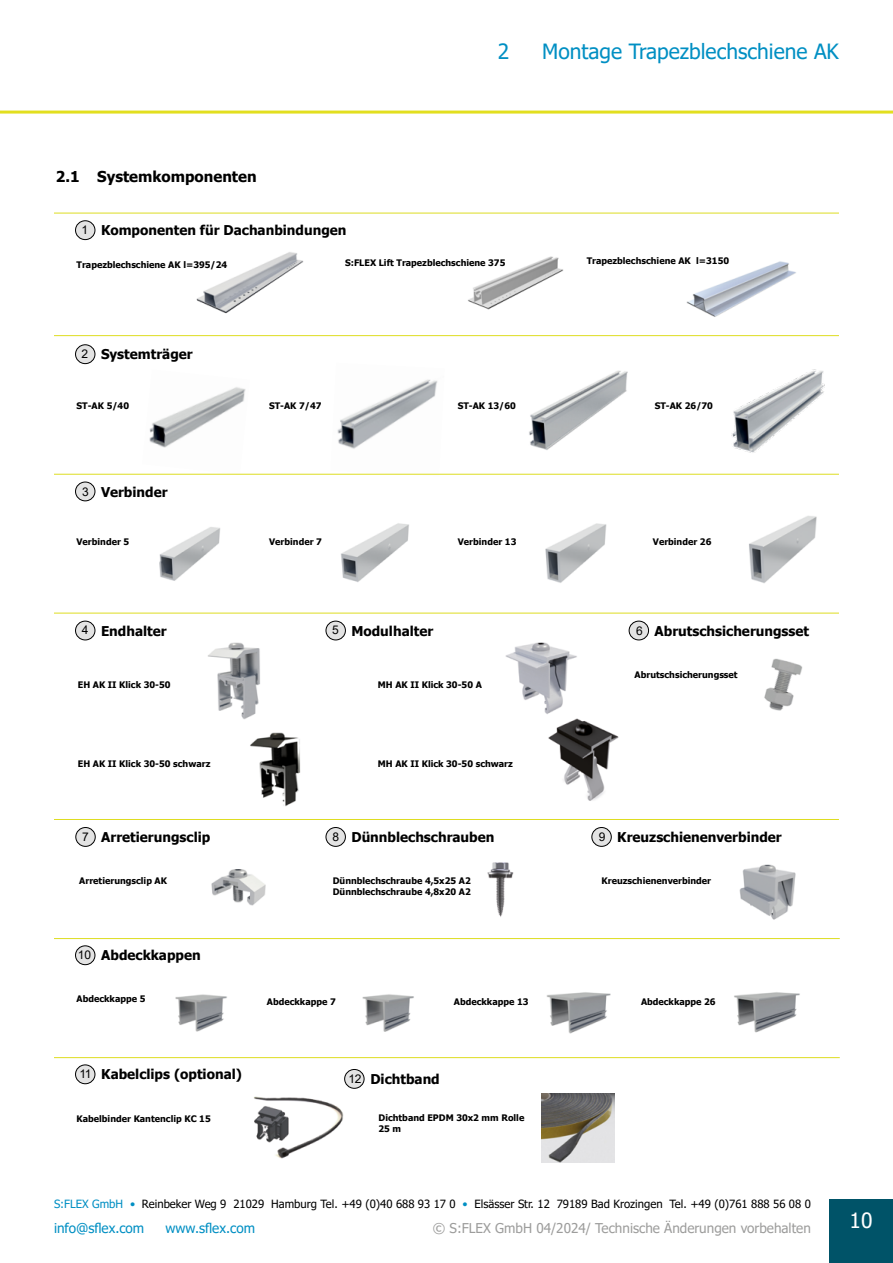
<style>
.page{position:relative;width:893px;height:1263px;background:#fff}
.page>*{position:absolute;margin:0;border:0;box-sizing:border-box;transform-origin:0 0}
.t1{font:21px "Tahoma";color:#008fc3}
.t2{font:21px "Tahoma";color:#fff}
.t3{font:700 15px "Tahoma";color:#000}
.t4{font:700 13.5px "Tahoma";color:#000}
.t5{font:13.5px "Tahoma";color:#9d9d9c}
.t6{font:13.5px "Tahoma";color:#008fc3}
.t7{font:11.4px "Tahoma";color:#000}
.t8{font:700 9px/10.8px "Tahoma";color:#000}
.s1{font-family:"Arial";font-weight:400;font-size:12px}
.s2{color:#008fc3}
</style>
<div class="page">
<div style="left:829px;top:1199px;width:64px;height:64px;background:#005368"></div>
<hr style="left:0;top:111px;width:893px;height:3px;background:#e2df1f">
<img style="left:468px;top:256px;width:96px;height:54px">
<img style="left:142px;top:387px;width:108px;height:87px">
<img style="left:330px;top:379px;width:115px;height:95px">
<img style="left:529px;top:370px;width:99px;height:80px">
<img style="left:731px;top:369px;width:94px;height:84px">
<hr style="left:54px;top:213px;width:785px;height:1px;background:#dedd21">
<div style="left:76px;top:221px;width:19px;height:19px;background:#e3e3e3;border-radius:50%"></div>
<div style="left:75px;top:220px;width:20px;height:20px;border:1px solid #000;border-radius:50%"></div>
<img style="left:196px;top:252px;width:108px;height:62px">
<img style="left:159px;top:527px;width:61px;height:54px">
<img style="left:341px;top:523px;width:68px;height:59px">
<img style="left:545px;top:523px;width:62px;height:60px">
<img style="left:749px;top:516px;width:68px;height:67px">
<div style="left:76px;top:482px;width:19px;height:19px;background:#e3e3e3;border-radius:50%"></div>
<div style="left:75px;top:482px;width:20px;height:19px;border:1px solid #000;border-radius:50%"></div>
<hr style="left:54px;top:474px;width:785px;height:1px;background:#dedd21">
<div style="left:76px;top:345px;width:19px;height:19px;background:#e3e3e3;border-radius:50%"></div>
<div style="left:75px;top:344px;width:20px;height:20px;border:1px solid #000;border-radius:50%"></div>
<hr style="left:54px;top:335px;width:785px;height:1px;background:#dedd21">
<hr style="left:54px;top:613px;width:785px;height:1px;background:#dedd21">
<div style="left:76px;top:621px;width:19px;height:19px;background:#e3e3e3;border-radius:50%"></div>
<div style="left:75px;top:621px;width:20px;height:19px;border:1px solid #000;border-radius:50%"></div>
<div style="left:326px;top:621px;width:19px;height:19px;background:#e3e3e3;border-radius:50%"></div>
<div style="left:326px;top:621px;width:20px;height:19px;border:1px solid #000;border-radius:50%"></div>
<img style="left:505px;top:642px;width:72px;height:72px">
<img style="left:208px;top:642px;width:52px;height:78px">
<img style="left:250px;top:732px;width:51px;height:75px">
<img style="left:548px;top:718px;width:71px;height:83px">
<div style="left:629px;top:621px;width:20px;height:19px;background:#e3e3e3;border-radius:50%"></div>
<div style="left:629px;top:621px;width:20px;height:19px;border:1px solid #000;border-radius:50%"></div>
<div style="left:326px;top:827px;width:19px;height:19px;background:#e3e3e3;border-radius:50%"></div>
<div style="left:326px;top:827px;width:20px;height:20px;border:1px solid #000;border-radius:50%"></div>
<hr style="left:54px;top:819px;width:785px;height:1px;background:#dedd21">
<img style="left:764px;top:658px;width:39px;height:53px">
<hr style="left:54px;top:938px;width:786px;height:1px;background:#dedd21">
<div style="left:76px;top:946px;width:19px;height:19px;background:#e3e3e3;border-radius:50%"></div>
<div style="left:75px;top:945px;width:20px;height:20px;border:1px solid #000;border-radius:50%"></div>
<img style="left:175px;top:994px;width:52px;height:38px">
<img style="left:362px;top:994px;width:52px;height:38px">
<img style="left:546px;top:992px;width:65px;height:42px">
<img style="left:734px;top:992px;width:66px;height:41px">
<div style="left:592px;top:827px;width:19px;height:19px;background:#e3e3e3;border-radius:50%"></div>
<div style="left:591px;top:827px;width:21px;height:20px;border:1px solid #000;border-radius:50%"></div>
<img style="left:739px;top:864px;width:57px;height:56px">
<img style="left:487px;top:862px;width:27px;height:55px">
<hr style="left:54px;top:1057px;width:786px;height:1px;background:#dedd21">
<div style="left:76px;top:1065px;width:19px;height:19px;background:#e3e3e3;border-radius:50%"></div>
<div style="left:75px;top:1064px;width:20px;height:20px;border:1px solid #000;border-radius:50%"></div>
<img style="left:254px;top:1096px;width:90px;height:63px">
<div style="left:76px;top:827px;width:19px;height:19px;background:#e3e3e3;border-radius:50%"></div>
<div style="left:75px;top:827px;width:21px;height:20px;border:1px solid #000;border-radius:50%"></div>
<img style="left:211px;top:869px;width:55px;height:37px">
<img style="left:686px;top:261px;width:110px;height:56px">
<img style="left:541px;top:1093px;width:73px;height:70px">
<div style="left:345px;top:1069px;width:19px;height:19px;background:#e3e3e3;border-radius:50%"></div>
<div style="left:344px;top:1069px;width:20px;height:20px;border:1px solid #000;border-radius:50%"></div>
<h1 class="t1" style="left:498px;top:37px;width:13px">2</h1>
<h1 class="t1" style="left:542px;top:37px;width:298px">Montage Trapezblechschiene AK</h1>
<h2 class="t3" style="left:56px;top:166px;width:202px">2.1 Systemkomponenten</h2>
<h3 class="t4" style="left:81px;top:221px;width:267px"><span class="s1">1</span> Komponenten für Dachanbindungen</h3>
<p class="t8" style="left:77px;top:260px;width:152px">Trapezblechschiene AK l=395/24</p>
<p class="t8" style="left:345px;top:258px;width:162px">S:FLEX Lift Trapezblechschiene 375</p>
<h3 class="t4" style="left:81px;top:345px;width:113px"><span class="s1">2</span> Systemträger</h3>
<p class="t8" style="left:587px;top:256px;width:144px">Trapezblechschiene AK l=3150</p>
<p class="t8" style="left:77px;top:401px;width:54px">ST-AK 5/40</p>
<p class="t8" style="left:269px;top:401px;width:54px">ST-AK 7/47</p>
<p class="t8" style="left:458px;top:401px;width:60px">ST-AK 13/60</p>
<p class="t8" style="left:655px;top:401px;width:60px">ST-AK 26/70</p>
<h3 class="t4" style="left:82px;top:482px;width:87px"><span class="s1">3</span> Verbinder</h3>
<p class="t8" style="left:77px;top:537px;width:54px">Verbinder 5</p>
<p class="t8" style="left:269px;top:537px;width:54px">Verbinder 7</p>
<p class="t8" style="left:458px;top:537px;width:60px">Verbinder 13</p>
<p class="t8" style="left:653px;top:537px;width:60px">Verbinder 26</p>
<h3 class="t4" style="left:82px;top:621px;width:86px"><span class="s1">4</span> Endhalter</h3>
<h3 class="t4" style="left:332px;top:621px;width:103px"><span class="s1">5</span> Modulhalter</h3>
<p class="t8" style="left:78px;top:680px;width:94px">EH AK II Klick 30-50</p>
<p class="t8" style="left:378px;top:680px;width:106px">MH AK II Klick 30-50 A</p>
<p class="t8" style="left:78px;top:759px;width:134px">EH AK II Klick 30-50 schwarz</p>
<p class="t8" style="left:378px;top:759px;width:137px">MH AK II Klick 30-50 schwarz</p>
<h3 class="t4" style="left:82px;top:828px;width:130px"><span class="s1">7</span> Arretierungsclip</h3>
<p class="t8" style="left:79px;top:876px;width:89px">Arretierungsclip AK</p>
<h3 class="t4" style="left:332px;top:828px;width:164px"><span class="s1">8</span> Dünnblechschrauben</h3>
<p class="t8" style="left:333px;top:876px;width:139px">Dünnblechschraube 4,5x25 A2<br>Dünnblechschraube 4,8x20 A2</p>
<h3 class="t4" style="left:636px;top:621px;width:175px"><span class="s1">6</span> Abrutschsicherungsset</h3>
<p class="t8" style="left:635px;top:669px;width:105px">Abrutschsicherungsset</p>
<h3 class="t4" style="left:599px;top:828px;width:185px"><span class="s1">9</span> Kreuzschienenverbinder</h3>
<p class="t8" style="left:602px;top:876px;width:111px">Kreuzschienenverbinder</p>
<h3 class="t4" style="left:78px;top:946px;width:124px"><span class="s1">10</span> Abdeckkappen</h3>
<p class="t8" style="left:77px;top:994px;width:70px">Abdeckkappe 5</p>
<p class="t8" style="left:267px;top:997px;width:70px">Abdeckkappe 7</p>
<p class="t8" style="left:454px;top:997px;width:76px">Abdeckkappe 13</p>
<p class="t8" style="left:641px;top:997px;width:76px">Abdeckkappe 26</p>
<h3 class="t4" style="left:79px;top:1065px;width:164px"><span class="s1">11</span> Kabelclips (optional)</h3>
<p class="t8" style="left:77px;top:1114px;width:136px">Kabelbinder Kantenclip KC 15</p>
<h3 class="t4" style="left:349px;top:1069px;width:93px"><span class="s1">12</span> Dichtband</h3>
<p class="t8" style="left:378px;top:1113px;width:147px">Dichtband EPDM 30x2 mm Rolle<br>25 m</p>
<p class="t7" style="left:54px;top:1196px;width:758px"><span class="s2">S:FLEX GmbH •</span> Reinbeker Weg 9 21029 Hamburg Tel. +49 (0)40 688 93 17 0 <span class="s2">•</span> Elsässer Str. 12 79189 Bad Krozingen Tel. +49 (0)761 888 56 08 0</p>
<h3 class="t6" style="left:54px;top:1219px;width:92px">info@sflex.com</h3>
<h3 class="t6" style="left:165px;top:1219px;width:91px">www.sflex.com</h3>
<h3 class="t5" style="left:433px;top:1219px;width:380px">© S:FLEX GmbH 04/2024/ Technische Änderungen vorbehalten</h3>
<h1 class="t2" style="left:850px;top:1206px;width:24px">10</h1>
</div>
